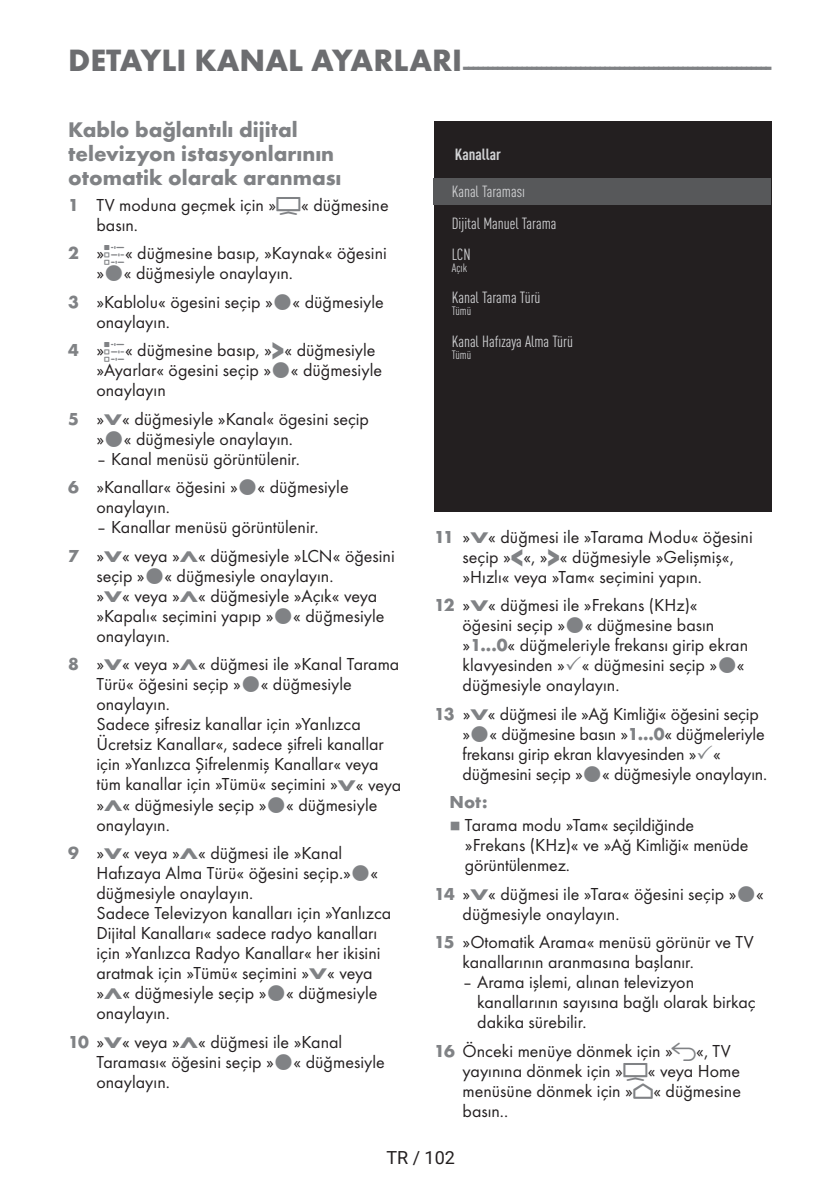
<style>
.page{position:relative;width:840px;height:1191px;background:#fff}
.page>*{position:absolute;margin:0;border:0;box-sizing:border-box;transform-origin:0 0}
.t1{font:700 24px "Futura TOT";color:#808285}
.t2{font:700 22px/24px "Futura TOT";color:#808285}
.t3{font:18px/20px "Futura TOT Boo";color:#231f20}
.t4{font:18px "Roboto";color:#231f20}
.t5{font:700 18px "Futura TOT";color:#808285}
.t6{font:condensed 16px/31.4px "DIN Pro";color:#d1d2d4}
.t7{font:700 condensed 16px "DIN Pro";color:#d1d2d4}
.t8{font:condensed 12px "DIN Pro";color:#d1d2d4}
.t9{font:8px "Grund Son Se";color:#808285}
.s1{font-size:32px;color:#6c6d70}
.s2{font-family:"Futura TOT";font-weight:700;color:#808285}
.s3{font-family:"Arcelik TS9 Android";font-size:32px;color:#808285}
.s4{font-family:"Arcelik TS9 Android";font-size:24px;color:#808285}
.s5{font-family:"Futura TOT";font-weight:700;font-size:27.2px;color:#808285}
.s6{font-family:"Futura TOT";font-weight:700;font-size:16px;color:#808285}
.s7{font-family:"Arcelik TS9 Android";font-size:20px;color:#808285}
</style>
<div class="page">
<div style="left:434px;top:121px;width:337px;height:391px;background:#231f20"></div>
<div style="left:433px;top:178px;width:337px;height:27px;background:#57585a"></div>
<h1 class="t1" style="left:68px;top:51px;width:704px"><span class="s1">DETAYLI KANAL AYARLARI</span>----------------------------------------------------------------</h1>
<p class="t2" style="left:68px;top:117px;width:275px">Kablo bağlantılı dijital televizyon istasyonlarının otomatik olarak aranması</p>
<p class="t3" style="left:96px;top:195px;width:293px;text-indent:-28px"><span class="s2">1</span> TV moduna geçmek için »<span class="s3">H</span>« düğmesine basın.</p>
<p class="t3" style="left:96px;top:243px;width:292px;text-indent:-28px"><span class="s2">2</span> »<span class="s4">q</span>« düğmesine basıp, »Kaynak« öğesini » « düğmesiyle onaylayın.</p>
<p class="t3" style="left:96px;top:292px;width:289px;text-indent:-28px"><span class="s2">3</span> »Kablolu« ögesini seçip » « düğmesiyle onaylayın.</p>
<p class="t3" style="left:96px;top:340px;width:287px;text-indent:-28px"><span class="s2">4</span> »<span class="s4">q</span>« düğmesine basıp, »<span class="s5">&gt;</span>« düğmesiyle »Ayarlar« ögesini seçip » « düğmesiyle onaylayın</p>
<p class="t3" style="left:96px;top:409px;width:274px;text-indent:-28px"><span class="s2">5</span> »<span class="s6">V</span>« düğmesiyle »Kanal« ögesini seçip » « düğmesiyle onaylayın.</p>
<p class="t3" style="left:68px;top:444px;width:282px;line-height:28.6px;text-indent:28px">– Kanal menüsü görüntülenir.<br><span class="s2">6</span> »Kanallar« öğesini » « düğmesiyle</p>
<p class="t3" style="left:96px;top:497px;width:75px">onaylayın.</p>
<p class="t3" style="left:68px;top:513px;width:328px;line-height:28.6px;text-indent:28px">– Kanallar menüsü görüntülenir.<br><span class="s2">7</span> »<span class="s6">V</span>« veya »<span class="s6">Λ</span>« düğmesiyle »LCN« öğesini</p>
<p class="t3" style="left:96px;top:566px;width:289px">seçip » « düğmesiyle onaylayın.<br>»<span class="s6">V</span>« veya »<span class="s6">Λ</span>« düğmesiyle »Açık« veya »Kapalı« seçimini yapıp » « düğmesiyle onaylayın.</p>
<p class="t3" style="left:96px;top:654px;width:306px;text-indent:-28px"><span class="s2">8</span> »<span class="s6">V</span>« veya »<span class="s6">Λ</span>« düğmesi ile »Kanal Tarama Türü« öğesini seçip » « düğmesiyle onaylayın.<br>Sadece şifresiz kanallar için »Yanlızca Ücretsiz Kanallar«, sadece şifreli kanallar için »Yanlızca Şifrelenmiş Kanallar« veya tüm kanallar için »Tümü« seçimini »<span class="s6">V</span>« veya »<span class="s6">Λ</span>« düğmesiyle seçip » « düğmesiyle onaylayın.</p>
<p class="t3" style="left:96px;top:843px;width:296px;text-indent:-28px"><span class="s2">9</span> »<span class="s6">V</span>« veya »<span class="s6">Λ</span>« düğmesi ile »Kanal Hafızaya Alma Türü« öğesini seçip.» « düğmesiyle onaylayın.<br>Sadece Televizyon kanalları için »Yanlızca Dijital Kanalları« sadece radyo kanalları için »Yanlızca Radyo Kanallar« her ikisini aratmak için »Tümü« seçimini »<span class="s6">V</span>« veya »<span class="s6">Λ</span>« düğmesiyle seçip » « düğmesiyle onaylayın.</p>
<p class="t3" style="left:96px;top:1031px;width:290px;text-indent:-28px"><span class="s2">10</span> »<span class="s6">V</span>« veya »<span class="s6">Λ</span>« düğmesi ile »Kanal<br>Taraması« öğesini seçip » « düğmesiyle onaylayın.</p>
<p class="t7" style="left:454px;top:143px;width:47px">Kanallar</p>
<p class="t6" style="left:451px;top:175px;width:106px">Kanal Taraması<br>Dijital Manuel Tarama<br>LCN</p>
<p class="t8" style="left:451px;top:259px;width:17px">Açık</p>
<p class="t6" style="left:451px;top:281px;width:90px">Kanal Tarama Türü</p>
<p class="t8" style="left:451px;top:302px;width:21px">Tümü</p>
<p class="t6" style="left:451px;top:324px;width:123px">Kanal Hafızaya Alma Türü</p>
<p class="t8" style="left:451px;top:346px;width:21px">Tümü</p>
<p class="t3" style="left:462px;top:526px;width:291px;text-indent:-28px"><span class="s2">11</span> »<span class="s6">V</span>« düğmesi ile »Tarama Modu« öğesini seçip »<span class="s5">&lt;</span>«, »<span class="s5">&gt;</span>« düğmesiyle »Gelişmiş«, »Hızlı« veya »Tam« seçimini yapın.</p>
<p class="t3" style="left:462px;top:595px;width:287px;text-indent:-28px"><span class="s2">12</span> »<span class="s6">V</span>« düğmesi ile »Frekans (KHz)« öğesini seçip » « düğmesine basın »<span class="s2">1...0</span>« düğmeleriyle frekansı girip ekran klavyesinden » « düğmesini seçip » « düğmesiyle onaylayın.</p>
<p class="t3" style="left:462px;top:703px;width:306px;text-indent:-28px"><span class="s2">13</span> »<span class="s6">V</span>« düğmesi ile »Ağ Kimliği« öğesini seçip » « düğmesine basın »<span class="s2">1...0</span>« düğmeleriyle frekansı girip ekran klavyesinden » « düğmesini seçip » « düğmesiyle onaylayın.</p>
<p class="t5" style="left:449px;top:791px;width:40px">Not:</p>
<p class="t9" style="left:449px;top:822px;width:13px">7</p>
<p class="t3" style="left:464px;top:815px;width:285px">Tarama modu »Tam« seçildiğinde »Frekans (KHz)« ve »Ağ Kimliği« menüde görüntülenmez.</p>
<p class="t3" style="left:462px;top:883px;width:303px;text-indent:-28px"><span class="s2">14</span> »<span class="s6">V</span>« düğmesi ile »Tara« öğesini seçip » « düğmesiyle onaylayın.</p>
<p class="t3" style="left:462px;top:932px;width:293px;text-indent:-28px"><span class="s2">15</span> »Otomatik Arama« menüsü görünür ve TV kanallarının aranmasına başlanır.</p>
<p class="t3" style="left:477px;top:972px;width:280px;text-indent:-15px">– Arama işlemi, alınan televizyon kanallarının sayısına bağlı olarak birkaç dakika sürebilir.</p>
<p class="t3" style="left:462px;top:1040px;width:280px;text-indent:-28px"><span class="s2">16</span> Önceki menüye dönmek için » <span class="s7">r</span>«, TV yayınına dönmek için »<span class="s3">H</span>« veya Home menüsüne dönmek için »<span class="s4">p</span>« düğmesine basın..</p>
<p class="t4" style="left:386px;top:1144px;width:70px">TR / 102</p>
</div>
